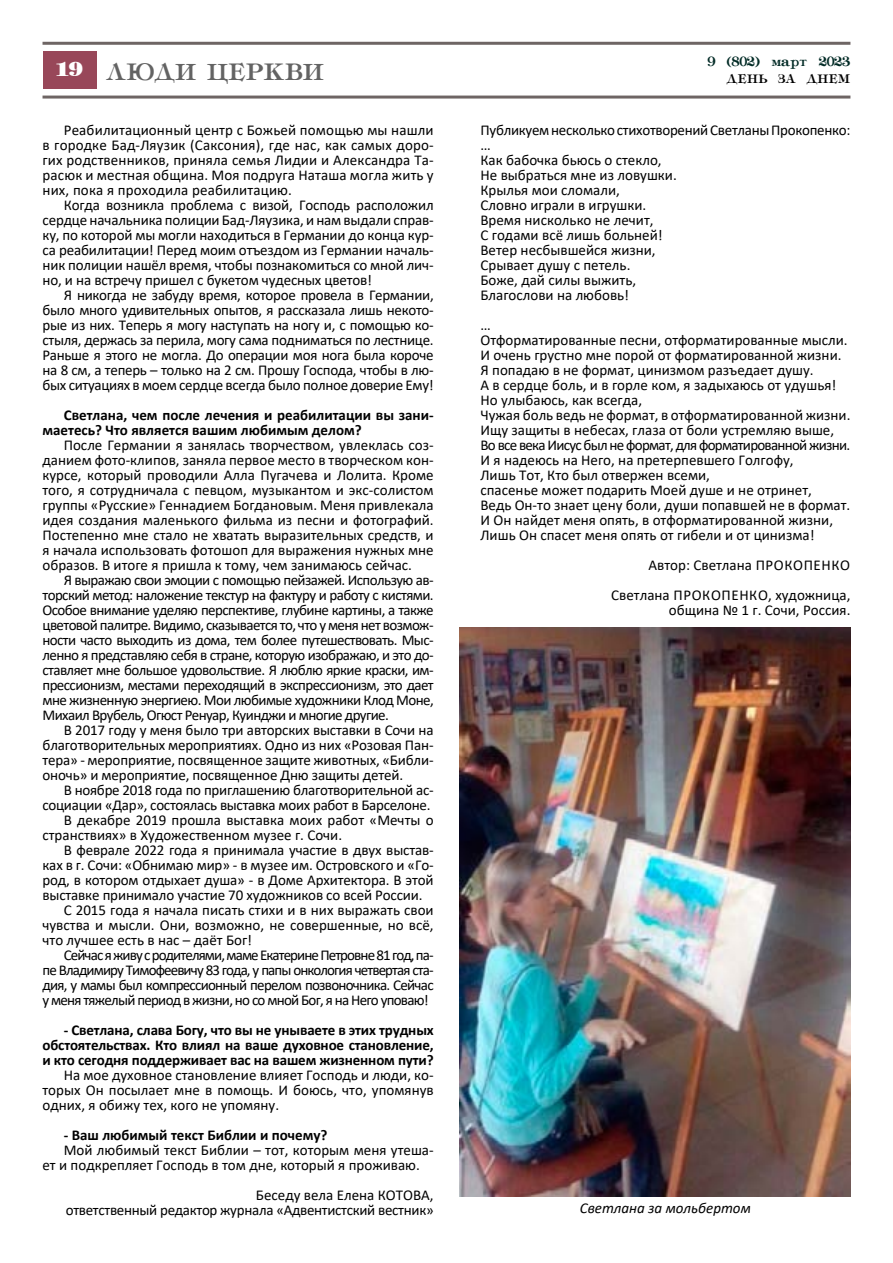
<style>
.page{position:relative;width:893px;height:1263px;background:#fff}
.page>*{position:absolute;margin:0;border:0;box-sizing:border-box;transform-origin:0 0}
.t1{font:28.5px "Tiffany";color:#636363}
.t2{font:16.5px "Tiffany";color:#002a25}
.t3{font:15px/15px "Calibri";color:#000;text-align:justify}
.t4{font:700 15px/15px "Calibri";color:#000}
.t5{font:15px/15px "Calibri";letter-spacing:-.02em;color:#000;text-align:right}
.t6{font:15px "Calibri";letter-spacing:-.06em;color:#000}
.t7{font:15px "Calibri";letter-spacing:-.05em;color:#000}
.t8{font:italic 15px "Calibri";color:#000}
.t9{font:15px "Tiffany";color:#000}
.s1{font-family:"Tiff";font-weight:800;font-size:24px;color:#fff}
</style>
<div class="page">
<hr style="left:43px;top:42px;width:807px;height:3px;background:#6e6564">
<hr style="left:43px;top:96px;width:807px;height:3px;background:#6e6564">
<div style="left:43px;top:51px;width:53px;height:38px;background:#984759"></div>
<img style="left:459px;top:627px;width:391px;height:569px">
<p class="t2" style="left:708px;top:53px;width:144px">9 (802) март 2023</p>
<h1 class="t1" style="left:56px;top:57px;width:269px"><span class="s1">19</span> Люди Церкви</h1>
<p class="t9" style="left:727px;top:71px;width:125px">ДЕНЬ ЗА ДНЕМ</p>
<p class="t3" style="left:43px;top:122px;width:393px;text-indent:21px">Реабилитационный центр с Божьей помощью мы нашли в городке Бад-Ляузик (Саксония), где нас, как самых доро&shy;гих родственников, приняла семья Лидии и Александра Та&shy;расюк и местная община. Моя подруга Наташа могла жить у них, пока я проходила реабилитацию.</p>
<p class="t3" style="left:43px;top:197px;width:393px;text-indent:21px">Когда возникла проблема с визой, Господь расположил сердце начальника полиции Бад-Ляузика, и нам выдали справ&shy;ку, по которой мы могли находиться в Германии до конца кур&shy;са реабилитации! Перед моим отъездом из Германии началь&shy;ник полиции нашёл время, чтобы познакомиться со мной лич&shy;но, и на встречу пришел с букетом чудесных цветов!</p>
<p class="t3" style="left:43px;top:287px;width:393px;text-indent:21px">Я никогда не забуду время, которое провела в Германии, было много удивительных опытов, я рассказала лишь некото&shy;рые из них. Теперь я могу наступать на ногу и, с помощью ко&shy;стыля, держась за перила, могу сама подниматься по лестнице.<br>Раньше я этого не могла. До операции моя нога была короче на 8 см, а теперь – только на 2 см. Прошу Господа, чтобы в лю&shy;бых ситуациях в моем сердце всегда было полное доверие Ему!</p>
<p class="t4" style="left:42px;top:407px;width:393px;text-indent:21px">Светлана, чем после лечения и реабилитации вы зани&shy;маетесь? Что является вашим любимым делом?</p>
<p class="t3" style="left:42px;top:437px;width:393px;text-indent:21px">После Германии я занялась творчеством, увлеклась соз&shy;данием фото-клипов, заняла первое место в творческом кон&shy;курсе, который проводили Алла Пугачева и Лолита. Кроме того, я сотрудничала с певцом, музыкантом и экс-солистом группы «Русские» Геннадием Богдановым. Меня привлекала идея создания маленького фильма из песни и фотографий.<br>Постепенно мне стало не хватать выразительных средств, и я начала использовать фотошоп для выражения нужных мне образов. В итоге я пришла к тому, чем занимаюсь сейчас.</p>
<p class="t3" style="left:42px;top:572px;width:393px;text-indent:21px">Я выражаю свои эмоции с помощью пейзажей. Использую ав&shy;торский метод: наложение текстур на фактуру и работу с кистями.<br>Особое внимание уделяю перспективе, глубине картины, а также цветовой палитре. Видимо, сказывается то, что у меня нет возмож&shy;ности часто выходить из дома, тем более путешествовать. Мыс&shy;ленно я представляю себя в стране, которую изображаю, и это до&shy;ставляет мне большое удовольствие. Я люблю яркие краски, им&shy;прессионизм, местами переходящий в экспрессионизм, это дает мне жизненную энергиею. Мои любимые художники Клод Моне, Михаил Врубель, Огюст Ренуар, Куинджи и многие другие.</p>
<p class="t3" style="left:42px;top:722px;width:393px;text-indent:21px">В 2017 году у меня было три авторских выставки в Сочи на благотворительных мероприятиях. Одно из них «Розовая Пан&shy;тера» - мероприятие, посвященное защите животных, «Библи&shy;оночь» и мероприятие, посвященное Дню защиты детей.</p>
<p class="t5" style="left:64px;top:782px;width:371px">В ноябре 2018 года по приглашению благотворительной ас-</p>
<p class="t5" style="left:42px;top:797px;width:390px">социации «Дар», состоялась выставка моих работ в Барселоне.</p>
<p class="t3" style="left:64px;top:812px;width:371px">В декабре 2019 прошла выставка моих работ «Мечты о</p>
<p class="t3" style="left:42px;top:827px;width:301px">странствиях» в Художественном музее г. Сочи.</p>
<p class="t3" style="left:64px;top:842px;width:371px">В феврале 2022 года я принимала участие в двух выстав-</p>
<p class="t3" style="left:42px;top:857px;width:393px">ках в г. Сочи: «Обнимаю мир» - в музее им. Островского и «Го-</p>
<p class="t3" style="left:42px;top:872px;width:393px">род, в котором отдыхает душа» - в Доме Архитектора. В этой</p>
<p class="t3" style="left:42px;top:887px;width:382px">выставке принимало участие 70 художников со всей России.</p>
<p class="t3" style="left:64px;top:902px;width:371px">С 2015 года я начала писать стихи и в них выражать свои</p>
<p class="t3" style="left:42px;top:917px;width:393px">чувства и мысли. Они, возможно, не совершенные, но всё,</p>
<p class="t3" style="left:42px;top:932px;width:211px">что лучшее есть в нас – даёт Бог!</p>
<p class="t6" style="left:64px;top:944px;width:371px">Сейчас я живу с родителями, маме Екатерине Петровне 81 год, па-</p>
<p class="t6" style="left:42px;top:959px;width:393px">пе Владимиру Тимофеевичу 83 года, у папы онкология четвертая ста-</p>
<p class="t7" style="left:42px;top:974px;width:393px">дия, у мамы был компрессионный перелом позвоночника. Сейчас</p>
<p class="t7" style="left:42px;top:989px;width:388px">у меня тяжелый период в жизни, но со мной Бог, я на Него уповаю!</p>
<p class="t4" style="left:42px;top:1022px;width:393px;text-align:justify;text-indent:21px">- Светлана, слава Богу, что вы не унываете в этих трудных обстоятельствах. Кто влиял на ваше духовное становление, и кто сегодня поддерживает вас на вашем жизненном пути?</p>
<p class="t3" style="left:42px;top:1067px;width:393px;text-indent:21px">На мое духовное становление влияет Господь и люди, ко&shy;торых Он посылает мне в помощь. И боюсь, что, упомянув одних, я обижу тех, кого не упомяну.</p>
<p class="t4" style="left:64px;top:1127px;width:265px">- Ваш любимый текст Библии и почему?</p>
<p class="t3" style="left:42px;top:1142px;width:393px;text-indent:21px">Мой любимый текст Библии – тот, которым меня утеша&shy;ет и подкрепляет Господь в том дне, который я проживаю.</p>
<p class="t5" style="left:66px;top:1187px;width:369px">Беседу вела Елена КОТОВА,<br>ответственный редактор журнала «Адвентистский вестник»</p>
<p class="t3" style="left:480px;top:122px;width:371px;text-align:left">Публикуем несколько стихотворений Светланы Прокопенко: …<br>Как бабочка бьюсь о стекло,<br>Не выбраться мне из ловушки.<br>Крылья мои сломали,<br>Словно играли в игрушки.<br>Время нисколько не лечит,<br>С годами всё лишь больней!<br>Ветер несбывшейся жизни,<br>Срывает душу с петель.<br>Боже, дай силы выжить,<br>Благослови на любовь!</p>
<p class="t3" style="left:480px;top:317px;width:371px;text-align:left">…<br>Отформатированные песни, отформатированные мысли.<br>И очень грустно мне порой от форматированной жизни.<br>Я попадаю в не формат, цинизмом разъедает душу.<br>А в сердце боль, и в горле ком, я задыхаюсь от удушья!<br>Но улыбаюсь, как всегда,<br>Чужая боль ведь не формат, в отформатированной жизни.<br>Ищу защиты в небесах, глаза от боли устремляю выше, Во все века Иисус был не формат, для форматированной жизни.<br>И я надеюсь на Него, на претерпевшего Голгофу,<br>Лишь Тот, Кто был отвержен всеми,<br>спасенье может подарить Моей душе и не отринет,<br>Ведь Он-то знает цену боли, души попавшей не в формат.<br>И Он найдет меня опять, в отформатированной жизни, Лишь Он спасет меня опять от гибели и от цинизма!</p>
<p class="t3" style="left:649px;top:557px;width:127px">Автор: Светлана Прокоп</p>
<p class="t3" style="left:814px;top:557px;width:18px">енко</p>
<p class="t3" style="left:611px;top:587px;width:83px">Светлана Прокоп</p>
<p class="t3" style="left:731px;top:587px;width:18px">енко</p>
<p class="t3" style="left:669px;top:587px;width:183px;text-align:right">, художница,<br>община № 1 г. Сочи, Россия.</p>
<p class="t8" style="left:580px;top:1197px;width:172px">Светлана за мольбертом</p>
</div>
